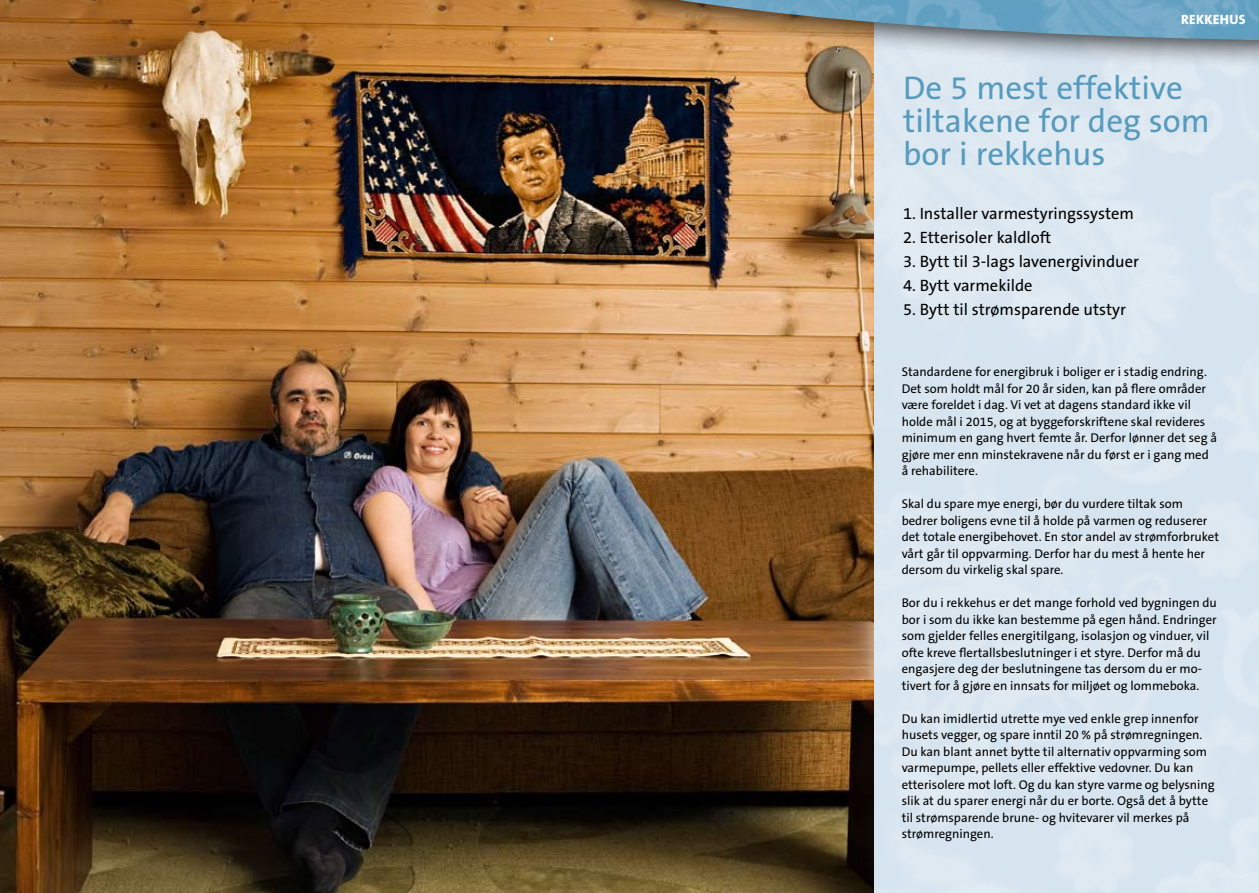
<style>
.page{position:relative;width:1259px;height:893px;background:#fff}
.page>*{position:absolute;margin:0;border:0;box-sizing:border-box;transform-origin:0 0}
.t1{font:33px/33px "The Sans B5 Plain";color:#569bbe}
.t2{font:16.5px "The Sans B5 Plain";color:#000}
.t3{font:800 13.5px "The Sans B8";letter-spacing:.02em;color:#fff}
.t4{font:12.75px/16.5px "The Sans B5 Plain";color:#000}
</style>
<div class="page">
<div style="left:873px;top:68px;width:386px;height:825px;background:#d9e6f0"></div>
<img style="left:0;top:0;width:873px;height:893px">
<div style="left:609px;top:0;width:650px;height:68px;background:#000;opacity:.75"></div>
<img style="left:679px;top:0;width:580px;height:40px">
<p class="t3" style="left:1181px;top:12px;width:66px">REKKEHUS</p>
<h1 class="t1" style="left:903px;top:73px;width:308px">De 5 mest effektive tiltakene for deg som bor i rekkehus</h1>
<p class="t2" style="left:903px;top:205px;width:232px">1. Installer varmestyringssystem</p>
<p class="t2" style="left:903px;top:229px;width:150px">2. Etterisoler kaldloft</p>
<p class="t2" style="left:903px;top:253px;width:237px">3. Bytt til 3-lags lavenergivinduer</p>
<p class="t2" style="left:903px;top:277px;width:131px">4. Bytt varmekilde</p>
<p class="t2" style="left:903px;top:301px;width:224px">5. Bytt til strømsparende utstyr</p>
<p class="t4" style="left:901px;top:364px;width:317px">Standardene for energibruk i boliger er i stadig endring.<br>Det som holdt mål for 20 år siden, kan på flere områder være foreldet i dag. Vi vet at dagens standard ikke vil holde mål i 2015, og at byggeforskriftene skal revideres minimum en gang hvert femte år. Derfor lønner det seg å gjøre mer enn minstekravene når du først er i gang med å rehabilitere.</p>
<p class="t4" style="left:901px;top:496px;width:319px">Skal du spare mye energi, bør du vurdere tiltak som bedrer boligens evne til å holde på varmen og reduserer det totale energibehovet. En stor andel av strømforbruket vårt går til oppvarming. Derfor har du mest å hente her dersom du virkelig skal spare.</p>
<p class="t4" style="left:901px;top:595px;width:317px">Bor du i rekkehus er det mange forhold ved bygningen du bor i som du ikke kan bestemme på egen hånd. Endringer som gjelder felles energitilgang, isolasjon og vinduer, vil ofte kreve flertallsbeslutninger i et styre. Derfor må du engasjere deg der beslutningene tas dersom du er mo&shy;tivert for å gjøre en innsats for miljøet og lommeboka.</p>
<p class="t4" style="left:901px;top:711px;width:315px">Du kan imidlertid utrette mye ved enkle grep innenfor husets vegger, og spare inntil 20 % på strømregningen.<br>Du kan blant annet bytte til alternativ oppvarming som varmepumpe, pellets eller effektive vedovner. Du kan etterisolere mot loft. Og du kan styre varme og belysning slik at du sparer energi når du er borte. Også det å bytte til strømsparende brune- og hvitevarer vil merkes på strømregningen.</p>
</div>
